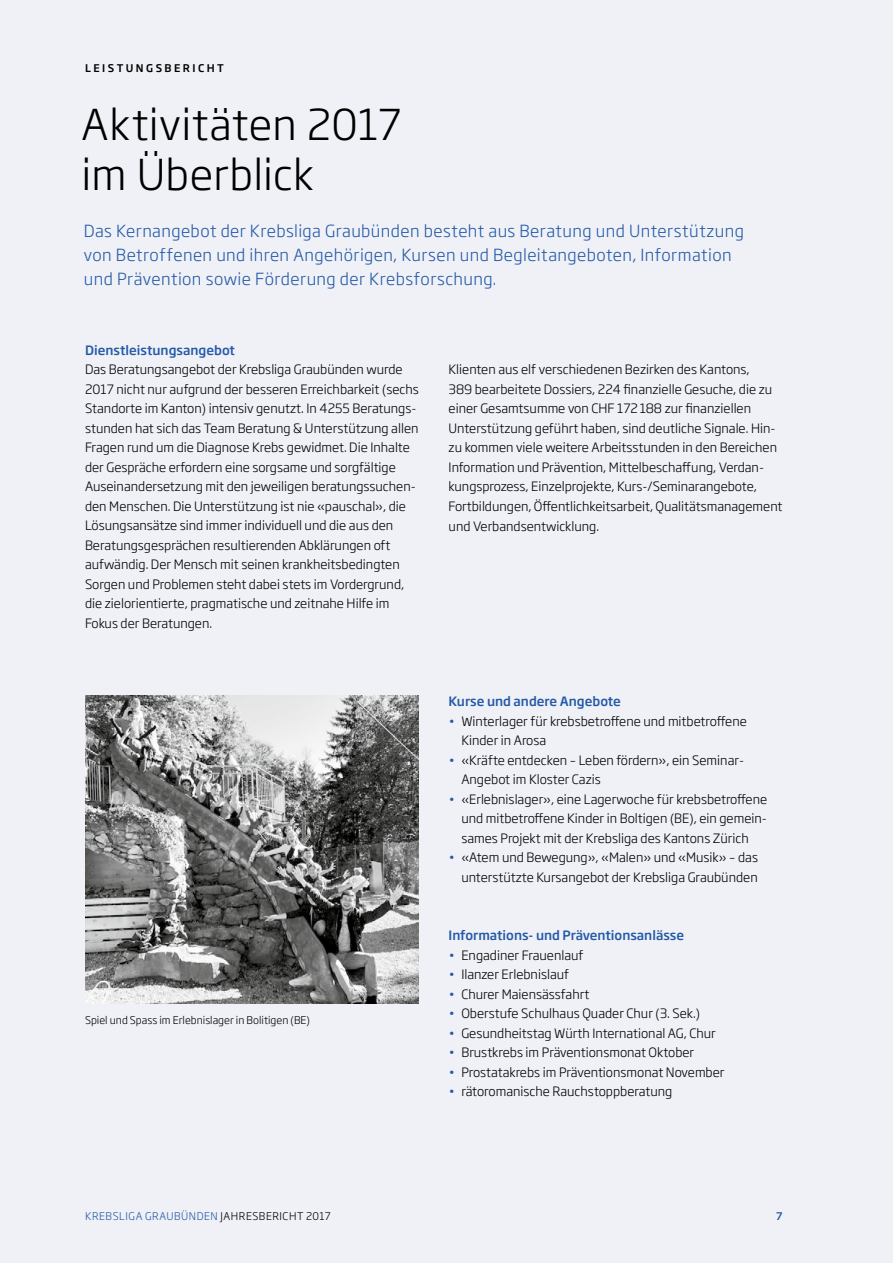
<style>
.page{position:relative;width:893px;height:1263px;background:#eff1f6}
.page>*{position:absolute;margin:0;border:0;box-sizing:border-box;transform-origin:0 0}
.t1{font:300 42px/50.4px "Soho Gothic Pro";letter-spacing:.01em;color:#000}
.t2{font:300 16.5px/24px "Soho Gothic Pro";letter-spacing:.025em;color:#255aa8}
.t3{font:300 12.75px/19.5px "Soho Gothic Pro";color:#000}
.t4{font:500 12.75px "Soho Gothic Pro";color:#255aa8}
.t5{font:300 10.5px "Soho Gothic Pro";color:#000}
.t6{font:300 10.5px "Soho Gothic Pro";letter-spacing:.05em;color:#255aa8}
.t7{font:500 10.5px "Soho Gothic Pro";letter-spacing:.235em;color:#000}
.t8{font:500 10.5px "Soho Gothic Pro";color:#255aa8}
.s1{color:#255aa8}
.s2{color:#000}
</style>
<div class="page">
<img style="left:85px;top:696px;width:334px;height:308px">
<p class="t7" style="left:85px;top:60px;width:140px">LEISTUNGSBERICHT</p>
<h1 class="t1" style="left:82px;top:97px;width:321px">Aktivitäten 2017 im Überblick</h1>
<p class="t2" style="left:84px;top:218px;width:662px">Das Kernangebot der Krebsliga Graubünden besteht aus Beratung und Unterstützung von Betroffenen und ihren Angehörigen, Kursen und Begleitangeboten, Information und Prävention sowie Förderung der Krebsforschung.</p>
<p class="t4" style="left:85px;top:340px;width:151px">Dienstleistungsangebot</p>
<p class="t3" style="left:85px;top:359px;width:335px">Das Beratungsangebot der Krebsliga Graubünden wurde 2017 nicht nur aufgrund der besseren Erreichbarkeit (sechs Standorte im Kanton) intensiv genutzt. In 4255 Beratungs&shy;stunden hat sich das Team Beratung &amp; Unterstützung allen Fragen rund um die Diagnose Krebs gewidmet. Die Inhalte der Gespräche erfordern eine sorgsame und sorgfältige Auseinandersetzung mit den jeweiligen beratungssuchen&shy;den Menschen. Die Unterstützung ist nie «pauschal», die Lösungsansätze sind immer individuell und die aus den Beratungsgesprächen resultierenden Abklärungen oft aufwändig. Der Mensch mit seinen krankheitsbedingten Sorgen und Problemen steht dabei stets im Vordergrund, die zielorientierte, pragmatische und zeitnahe Hilfe im Fokus der Beratungen.</p>
<p class="t3" style="left:449px;top:359px;width:335px">Klienten aus elf verschiedenen Bezirken des Kantons,<br>389 bearbeitete Dossiers, 224 finanzielle Gesuche, die zu einer Gesamtsumme von CHF 172188 zur finanziellen Unterstützung geführt haben, sind deutliche Signale. Hin&shy;zu kommen viele weitere Arbeitsstunden in den Bereichen Information und Prävention, Mittelbeschaffung, Verdan&shy;kungsprozess, Einzelprojekte, Kurs-/Seminarangebote, Fortbildungen, Öffentlichkeitsarbeit, Qualitätsmanagement und Verbandsentwicklung.</p>
<p class="t5" style="left:85px;top:1012px;width:226px">Spiel und Spass im Erlebnislager in Bolitigen (BE)</p>
<p class="t4" style="left:449px;top:691px;width:174px">Kurse und andere Angebote</p>
<p class="t3" style="left:461px;top:710px;width:287px;text-indent:-13px"><span class="s1">•</span> Winterlager für krebsbetroffene und mitbetroffene<br>Kinder in Arosa</p>
<p class="t3" style="left:461px;top:749px;width:282px;text-indent:-13px"><span class="s1">•</span> «Kräfte entdecken – Leben fördern», ein Seminar-<br>Angebot im Kloster Cazis</p>
<p class="t3" style="left:461px;top:788px;width:307px;text-indent:-13px"><span class="s1">•</span> «Erlebnislager», eine Lagerwoche für krebsbetroffene und mitbetroffene Kinder in Boltigen (BE), ein gemein&shy;sames Projekt mit der Krebsliga des Kantons Zürich</p>
<p class="t3" style="left:449px;top:847px;width:311px;text-align:right"><span class="s1">•</span> «Atem und Bewegung», «Malen» und «Musik» – das unterstützte Kursangebot der Krebsliga Graubünden</p>
<p class="t4" style="left:449px;top:925px;width:237px">Informations- und Präventionsanlässe</p>
<p class="t3" style="left:449px;top:944px;width:136px"><span class="s1">•</span> Engadiner Frauenlauf</p>
<p class="t3" style="left:449px;top:964px;width:122px"><span class="s1">•</span> Ilanzer Erlebnislauf</p>
<p class="t3" style="left:449px;top:983px;width:142px"><span class="s1">•</span> Churer Maiensässfahrt</p>
<p class="t3" style="left:449px;top:1003px;width:253px"><span class="s1">•</span> Oberstufe Schulhaus Quader Chur (3. Sek.)</p>
<p class="t3" style="left:449px;top:1022px;width:269px"><span class="s1">•</span> Gesundheitstag Würth International AG, Chur</p>
<p class="t3" style="left:449px;top:1042px;width:247px"><span class="s1">•</span> Brustkrebs im Präventionsmonat Oktober</p>
<p class="t3" style="left:449px;top:1061px;width:277px"><span class="s1">•</span> Prostatakrebs im Präventionsmonat November</p>
<p class="t3" style="left:449px;top:1081px;width:225px"><span class="s1">•</span> rätoromanische Rauchstoppberatung</p>
<p class="t6" style="left:85px;top:1208px;width:247px">KREBSLIGA GRAUBÜNDEN <span class="s2">JAHRESBERICHT 2017</span></p>
<p class="t8" style="left:776px;top:1208px;width:8px">7</p>
</div>
